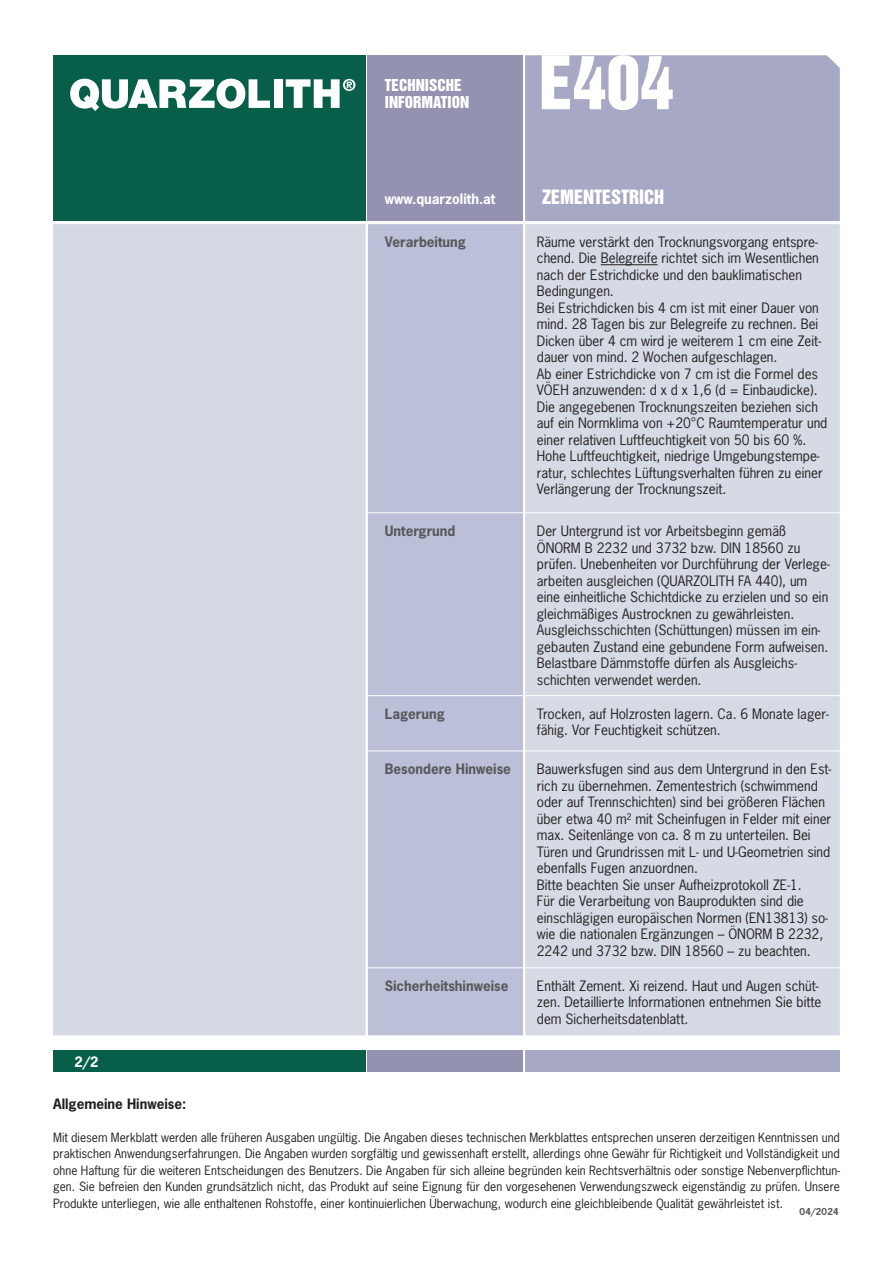
<style>
.page{position:relative;width:893px;height:1263px;background:#fff}
.page>*{position:absolute;margin:0;border:0;box-sizing:border-box;transform-origin:0 0}
.t1{font:67.5px "Helvetica Inserat LT Std";color:#fff}
.t2{font:18px "Helvetica Inserat LT Std";color:#fff}
.t3{font:15px/17.2px "Helvetica Inserat LT Std";color:#fff}
.t4{font:13.5px/16.5px "News Gothic Std";color:#231f20}
.t5{font:700 13.5px "News Gothic Std";color:#57585a}
.t6{font:700 13.5px "News Gothic Std";color:#fff}
.t7{font:700 13.5px "News Gothic Std";color:#231f20}
.t8{font:12px/16.5px "News Gothic Std";color:#231f20;text-align:justify}
.t9{font:700 9px "News Gothic Std";letter-spacing:.02em;color:#57585a}
</style>
<div class="page">
<div style="left:53px;top:1050px;width:313px;height:21px;background:#075f4a"></div>
<div style="left:368px;top:1050px;width:155px;height:21px;background:#9392b1"></div>
<div style="left:525px;top:1050px;width:315px;height:21px;background:#a7a8c3"></div>
<div style="left:53px;top:55px;width:313px;height:166px;background:#075f4a"></div>
<div style="left:525px;top:55px;width:315px;height:166px;background:#a7a8c3"></div>
<div style="left:368px;top:55px;width:155px;height:166px;background:#9392b1"></div>
<div style="left:368px;top:224px;width:155px;height:811px;background:#bbbfd7"></div>
<div style="left:525px;top:224px;width:315px;height:811px;background:#d5dae4"></div>
<hr style="left:368px;top:967px;width:155px;height:1px;background:#fff">
<hr style="left:525px;top:967px;width:315px;height:1px;background:#fff">
<hr style="left:368px;top:512px;width:155px;height:1px;background:#fff">
<hr style="left:525px;top:512px;width:315px;height:1px;background:#fff">
<hr style="left:368px;top:695px;width:155px;height:1px;background:#fff">
<hr style="left:525px;top:695px;width:315px;height:1px;background:#fff">
<hr style="left:368px;top:750px;width:155px;height:1px;background:#fff">
<hr style="left:525px;top:750px;width:315px;height:1px;background:#fff">
<hr style="left:601px;top:264px;width:57px;height:1px;background:#231f20">
<div style="left:53px;top:224px;width:314px;height:812px;background:#d5dae4"></div>
<hr style="left:53px;top:1035px;width:315px;height:1px;background:#fff">
<hr style="left:366px;top:224px;width:2px;height:811px;background:#fff">
<svg style="left:70px;top:79px;width:200px;height:32px"></svg>
<div style="left:274px;top:79px;width:9px;height:29px;background:#fff"></div>
<svg style="left:286px;top:79px;width:69px;height:29px"></svg>
<p class="t3" style="left:385px;top:77px;width:86px">TECHNISCHE<br>INFORMATION</p>
<h1 class="t1" style="left:539px;top:42px;width:136px">E404</h1>
<p class="t6" style="left:385px;top:190px;width:112px">www.quarzolith.at</p>
<h2 class="t2" style="left:542px;top:186px;width:124px">ZEMENTESTRICH</h2>
<p class="t6" style="left:74px;top:1053px;width:26px">2/2</p>
<p class="t5" style="left:385px;top:233px;width:83px">Verarbeitung</p>
<p class="t4" style="left:537px;top:233px;width:292px">Räume verstärkt den Trocknungsvorgang entspre&shy;chend. Die Belegreife richtet sich im Wesentlichen nach der Estrichdicke und den bauklimatischen Bedingungen.<br>Bei Estrichdicken bis 4 cm ist mit einer Dauer von mind. 28 Tagen bis zur Belegreife zu rechnen. Bei Dicken über 4 cm wird je weiterem 1 cm eine Zeit&shy;dauer von mind. 2 Wochen aufgeschlagen.<br>Ab einer Estrichdicke von 7 cm ist die Formel des VÖEH anzuwenden: d x d x 1,6 (d = Einbaudicke).<br>Die angegebenen Trocknungszeiten beziehen sich auf ein Normklima von +20°C Raumtemperatur und einer relativen Luftfeuchtigkeit von 50 bis 60 %.<br>Hohe Luftfeuchtigkeit, niedrige Umgebungstempe&shy;ratur, schlechtes Lüftungsverhalten führen zu einer Verlängerung der Trocknungszeit.</p>
<p class="t5" style="left:385px;top:522px;width:72px">Untergrund</p>
<p class="t4" style="left:537px;top:523px;width:294px">Der Untergrund ist vor Arbeitsbeginn gemäß ÖNORM B 2232 und 3732 bzw. DIN 18560 zu prüfen. Unebenheiten vor Durchführung der Verlege&shy;arbeiten ausgleichen (QUARZOLITH FA 440), um eine einheitliche Schichtdicke zu erzielen und so ein gleichmäßiges Austrocknen zu gewährleisten.<br>Ausgleichsschichten (Schüttungen) müssen im ein&shy;gebauten Zustand eine gebundene Form aufweisen.<br>Belastbare Dämmstoffe dürfen als Ausgleichs&shy;schichten verwendet werden.</p>
<p class="t5" style="left:385px;top:705px;width:62px">Lagerung</p>
<p class="t4" style="left:537px;top:705px;width:294px">Trocken, auf Holzrosten lagern. Ca. 6 Monate lager&shy;fähig. Vor Feuchtigkeit schützen.</p>
<p class="t5" style="left:385px;top:760px;width:128px">Besondere Hinweise</p>
<p class="t4" style="left:537px;top:761px;width:296px">Bauwerksfugen sind aus dem Untergrund in den Est&shy;rich zu übernehmen. Zementestrich (schwimmend oder auf Trennschichten) sind bei größeren Flächen über etwa 40 m² mit Scheinfugen in Felder mit einer max. Seitenlänge von ca. 8 m zu unterteilen. Bei Türen und Grundrissen mit L- und U-Geometrien sind ebenfalls Fugen anzuordnen.<br>Bitte beachten Sie unser Aufheizprotokoll ZE-1.<br>Für die Verarbeitung von Bauprodukten sind die einschlägigen europäischen Normen (EN13813) so&shy;wie die nationalen Ergänzungen – ÖNORM B 2232, 2242 und 3732 bzw. DIN 18560 – zu beachten.</p>
<p class="t5" style="left:385px;top:977px;width:125px">Sicherheitshinweise</p>
<p class="t4" style="left:537px;top:977px;width:286px">Enthält Zement. Xi reizend. Haut und Augen schüt&shy;zen. Detaillierte Informationen entnehmen Sie bitte dem Sicherheitsdatenblatt.</p>
<p class="t7" style="left:53px;top:1095px;width:135px">Allgemeine Hinweise:</p>
<p class="t8" style="left:53px;top:1129px;width:788px">Mit diesem Merkblatt werden alle früheren Ausgaben ungültig. Die Angaben dieses technischen Merkblattes entsprechen unseren derzeitigen Kenntnissen und praktischen Anwendungserfahrungen. Die Angaben wurden sorgfältig und gewissenhaft erstellt, allerdings ohne Gewähr für Richtigkeit und Vollständigkeit und ohne Haftung für die weiteren Entscheidungen des Benutzers. Die Angaben für sich alleine begründen kein Rechtsverhältnis oder sonstige Nebenverpflichtun&shy;gen. Sie befreien den Kunden grundsätzlich nicht, das Produkt auf seine Eignung für den vorgesehenen Verwendungszweck eigenständig zu prüfen. Unsere Produkte unterliegen, wie alle enthaltenen Rohstoffe, einer kontinuierlichen Überwachung, wodurch eine gleichbleibende Qualität gewährleistet ist.</p>
<p class="t9" style="left:799px;top:1206px;width:41px">04/2024</p>
</div>
